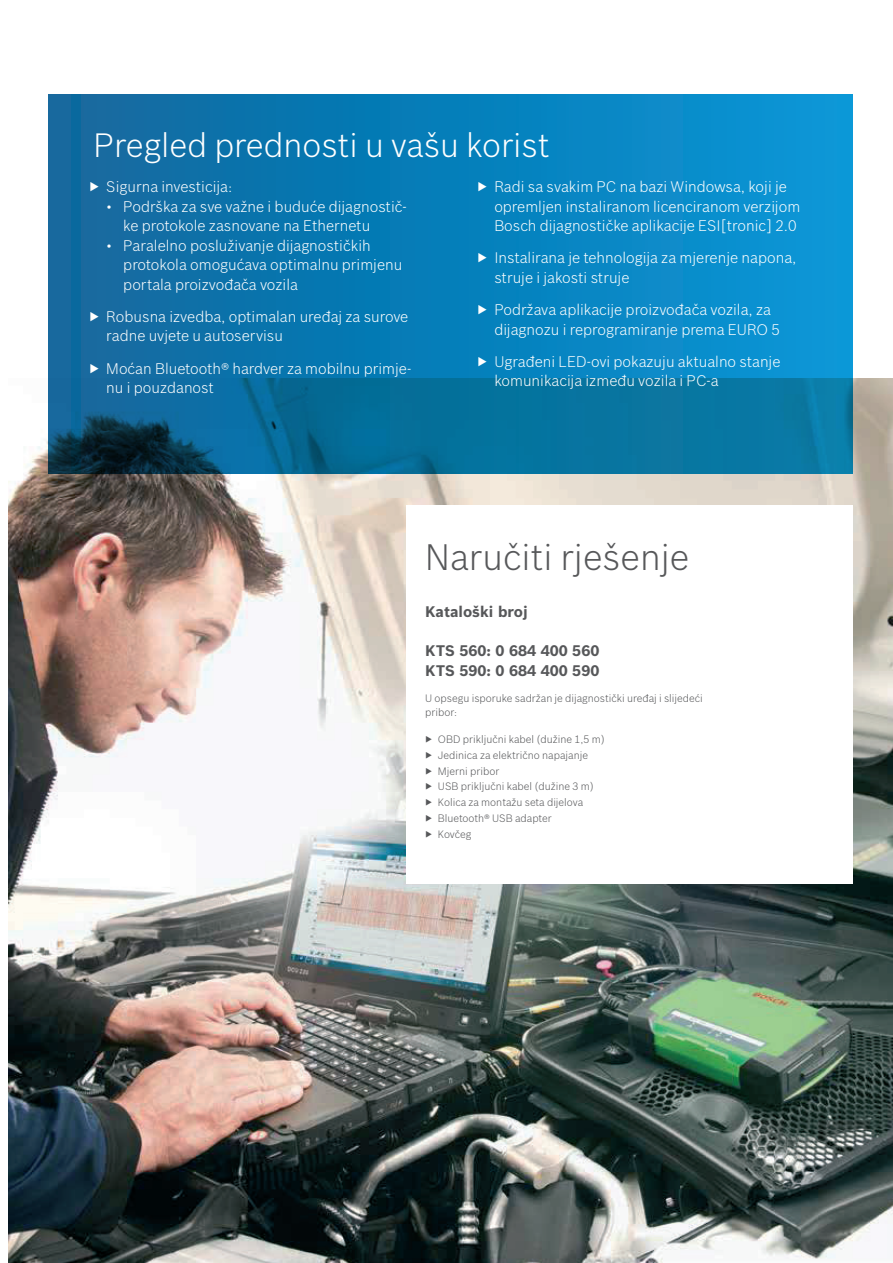
<style>
.page{position:relative;width:893px;height:1263px;background:#fff}
.page>*{position:absolute;margin:0;border:0;box-sizing:border-box;transform-origin:0 0}
.NAslov_1_1{font:300 36px "Bosch Sans";color:#57585a}
.Podnaslov_bijeli{font:300 33px "Bosch Sans";color:#fff}
.Osnovni_tekst_nabraj{font:300 15px/19.5px "Bosch Sans";color:#fff}
.Osnovni_tekst{font:700 15px "Bosch Sans";color:#57585a}
.Tablica_nabrajanje{font:300 10.5px "Bosch Sans";color:#57585a}
.Tablica_tekst{font:300 10.5px/13.6px "Bosch Sans";color:#57585a}
</style>
<div class="page">
<img style="left:9px;top:379px;width:884px;height:884px">
<svg style="left:49px;top:95px;width:804px;height:379px;background:#0a79b0"></svg>
<div style="left:406px;top:505px;width:447px;height:379px;background:#fff"></div>
<p class="Podnaslov_bijeli" style="left:94px;top:122px;width:458px">Pregled prednosti u vašu korist</p>
<p class="Osnovni_tekst_nabraj" style="left:89px;top:176px;width:144px">▶ Sigurna investicija:</p>
<p class="Osnovni_tekst_nabraj" style="left:123px;top:195px;width:285px;text-indent:-17px">• Podrška za sve važne i buduće dijagnostič&shy;ke protokole zasnovane na Ethernetu</p>
<p class="Osnovni_tekst_nabraj" style="left:123px;top:234px;width:281px;text-indent:-17px">• Paralelno posluživanje dijagnostičkih protokola omogućava optimalnu primjenu portala proizvođača vozila</p>
<p class="Osnovni_tekst_nabraj" style="left:106px;top:306px;width:304px;text-indent:-17px">▶ Robusna izvedba, optimalan uređaj za surove radne uvjete u autoservisu</p>
<p class="Osnovni_tekst_nabraj" style="left:106px;top:357px;width:306px;text-indent:-17px">▶ Moćan Bluetooth® hardver za mobilnu primje&shy;nu i pouzdanost</p>
<p class="Osnovni_tekst_nabraj" style="left:494px;top:176px;width:307px;text-indent:-17px">▶ Radi sa svakim PC na bazi Windowsa, koji je opremljen instaliranom licenciranom verzijom<br>Bosch dijagnostičke aplikacije ESI[tronic] 2.0</p>
<p class="Osnovni_tekst_nabraj" style="left:494px;top:247px;width:304px;text-indent:-17px">▶ Instalirana je tehnologija za mjerenje napona, struje i jakosti struje</p>
<p class="Osnovni_tekst_nabraj" style="left:494px;top:299px;width:287px;text-indent:-17px">▶ Podržava aplikacije proizvođača vozila, za dijagnozu i reprogramiranje prema EURO 5</p>
<p class="Osnovni_tekst_nabraj" style="left:494px;top:351px;width:288px;text-indent:-17px">▶ Ugrađeni LED-ovi pokazuju aktualno stanje komunikacija između vozila i PC-a</p>
<p class="NAslov_1_1" style="left:425px;top:531px;width:266px">Naručiti rješenje</p>
<p class="Osnovni_tekst" style="left:425px;top:600px;width:104px">Kataloški broj</p>
<p class="Osnovni_tekst" style="left:425px;top:639px;width:176px">KTS 560: 0 684 400 560</p>
<p class="Osnovni_tekst" style="left:425px;top:659px;width:176px">KTS 590: 0 684 400 590</p>
<p class="Tablica_tekst" style="left:425px;top:691px;width:279px">U opsegu isporuke sadržan je dijagnostički uređaj i slijedeći pribor:</p>
<p class="Tablica_nabrajanje" style="left:425px;top:732px;width:181px">▶ OBD priključni kabel (dužine 1,5 m)</p>
<p class="Tablica_nabrajanje" style="left:425px;top:748px;width:164px">▶ Jedinica za električno napajanje</p>
<p class="Tablica_nabrajanje" style="left:425px;top:763px;width:76px">▶ Mjerni pribor</p>
<p class="Tablica_nabrajanje" style="left:425px;top:779px;width:170px">▶ USB priključni kabel (dužine 3 m)</p>
<p class="Tablica_nabrajanje" style="left:425px;top:795px;width:159px">▶ Kolica za montažu seta dijelova</p>
<p class="Tablica_nabrajanje" style="left:425px;top:811px;width:128px">▶ Bluetooth® USB adapter</p>
<p class="Tablica_nabrajanje" style="left:425px;top:827px;width:48px">▶ Kovčeg</p>
</div>
